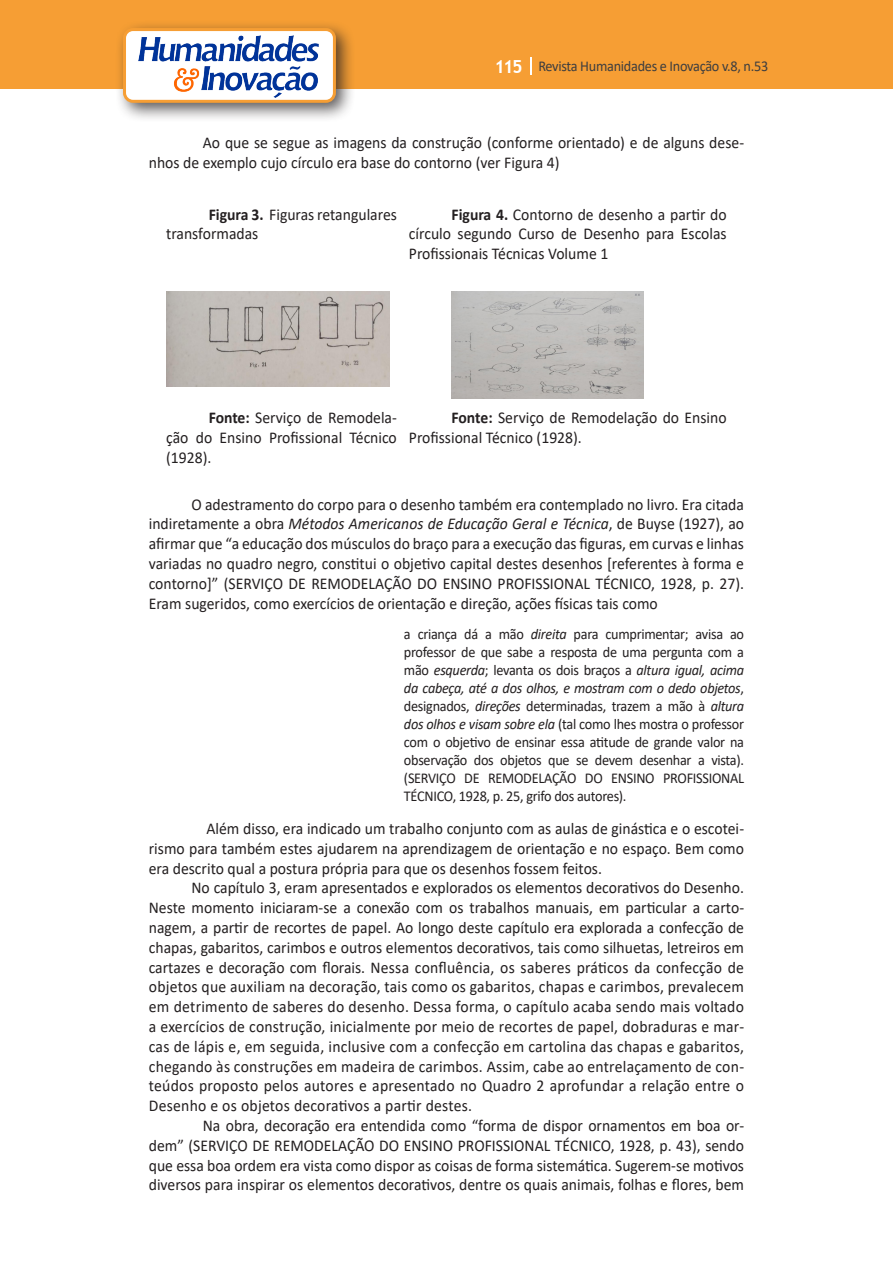
<style>
.page{position:relative;width:893px;height:1263px;background:#fff}
.page>*{position:absolute;margin:0;border:0;box-sizing:border-box;transform-origin:0 0}
.Texto{font:16.5px/19.8px "Calibri";color:#231f20;text-align:justify;scale:.95 1}
.citacao{font:15px/18px "Calibri";letter-spacing:-.02em;color:#231f20;text-align:justify;scale:.95 1}
.t1{font:15px "Calibri";letter-spacing:-.02em;color:#3e3e3f;scale:.95 1}
.s1{font-family:"Trebuchet MS";font-weight:700;font-size:18px;color:#fff}
.s2{font-weight:700}
.s3{font-style:italic}
</style>
<div class="page">
<div style="left:0;top:0;width:893px;height:88px;background:#f69e34"></div>
<svg style="left:530px;top:57px;width:2px;height:18px"></svg>
<div style="left:115px;top:20px;width:241px;height:103px;background:#231f20;opacity:.75"></div>
<div style="left:125px;top:30px;width:209px;height:71px;background:#fff;border-radius:9px"></div>
<img style="left:138px;top:35px;width:181px;height:62px">
<div style="left:123px;top:28px;width:213px;height:75px;border:3px solid #f69e34;border-radius:9px"></div>
<img style="left:166px;top:291px;width:224px;height:95px">
<img style="left:451px;top:291px;width:192px;height:108px">
<p class="t1" style="left:495px;top:56px;width:290px"><span class="s1">115</span> Revista Humanidades e Inovação v.8, n.53</p>
<p class="Texto" style="left:149px;top:133px;width:628px;text-indent:54px">Ao que se segue as imagens da construção (conforme orientado) e de alguns dese&shy;nhos de exemplo cujo círculo era base do contorno (ver Figura 4)</p>
<p class="Texto" style="left:166px;top:204px;width:244px;text-indent:43px"><span class="s2">Figura 3.</span> Figuras retangulares transformadas</p>
<p class="Texto" style="left:409px;top:204px;width:336px;text-indent:43px"><span class="s2">Figura 4.</span> Contorno de desenho a partir do círculo segundo Curso de Desenho para Escolas Profissionais Técnicas Volume 1</p>
<p class="Texto" style="left:166px;top:407px;width:244px;text-indent:43px"><span class="s2">Fonte:</span> Serviço de Remodela&shy;ção do Ensino Profissional Técnico (1928).</p>
<p class="Texto" style="left:409px;top:407px;width:336px;text-indent:43px"><span class="s2">Fonte:</span> Serviço de Remodelação do Ensino<br>Profissional Técnico (1928).</p>
<p class="Texto" style="left:149px;top:494px;width:628px;text-indent:43px">O adestramento do corpo para o desenho também era contemplado no livro. Era citada indiretamente a obra <span class="s3">Métodos Americanos de Educação Geral e Técnica</span>, de Buyse (1927), ao afirmar que “a educação dos músculos do braço para a execução das figuras, em curvas e linhas variadas no quadro negro, constitui o objetivo capital destes desenhos [referentes à forma e contorno]” (SERVIÇO DE REMODELAÇÃO DO ENSINO PROFISSIONAL TÉCNICO, 1928, p. 27).<br>Eram sugeridos, como exercícios de orientação e direção, ações físicas tais como</p>
<p class="citacao" style="left:404px;top:625px;width:360px">a criança dá a mão <span class="s3">direita</span> para cumprimentar; avisa ao professor de que sabe a resposta de uma pergunta com a mão <span class="s3">esquerda</span>; levanta os dois braços a <span class="s3">altura igual, acima da cabeça, até a dos olhos, e mostram com o dedo objetos</span>, designados, <span class="s3">direções</span> determinadas, trazem a mão à <span class="s3">altura dos olhos e visam sobre ela</span> (tal como lhes mostra o professor com o objetivo de ensinar essa atitude de grande valor na observação dos objetos que se devem desenhar a vista). (SERVIÇO DE REMODELAÇÃO DO ENSINO PROFISSIONAL TÉCNICO, 1928, p. 25, grifo dos autores).</p>
<p class="Texto" style="left:149px;top:818px;width:628px;text-indent:58px">Além disso, era indicado um trabalho conjunto com as aulas de ginástica e o escotei&shy;rismo para também estes ajudarem na aprendizagem de orientação e no espaço. Bem como era descrito qual a postura própria para que os desenhos fossem feitos.</p>
<p class="Texto" style="left:149px;top:877px;width:628px;text-indent:43px">No capítulo 3, eram apresentados e explorados os elementos decorativos do Desenho.<br>Neste momento iniciaram-se a conexão com os trabalhos manuais, em particular a carto&shy;nagem, a partir de recortes de papel. Ao longo deste capítulo era explorada a confecção de chapas, gabaritos, carimbos e outros elementos decorativos, tais como silhuetas, letreiros em cartazes e decoração com florais. Nessa confluência, os saberes práticos da confecção de objetos que auxiliam na decoração, tais como os gabaritos, chapas e carimbos, prevalecem em detrimento de saberes do desenho. Dessa forma, o capítulo acaba sendo mais voltado a exercícios de construção, inicialmente por meio de recortes de papel, dobraduras e mar&shy;cas de lápis e, em seguida, inclusive com a confecção em cartolina das chapas e gabaritos, chegando às construções em madeira de carimbos. Assim, cabe ao entrelaçamento de con&shy;teúdos proposto pelos autores e apresentado no Quadro 2 aprofundar a relação entre o Desenho e os objetos decorativos a partir destes.</p>
<p class="Texto" style="left:149px;top:1115px;width:628px;text-indent:54px">Na obra, decoração era entendida como “forma de dispor ornamentos em boa or&shy;dem” (SERVIÇO DE REMODELAÇÃO DO ENSINO PROFISSIONAL TÉCNICO, 1928, p. 43), sendo que essa boa ordem era vista como dispor as coisas de forma sistemática. Sugerem-se motivos diversos para inspirar os elementos decorativos, dentre os quais animais, folhas e flores, bem</p>
</div>
